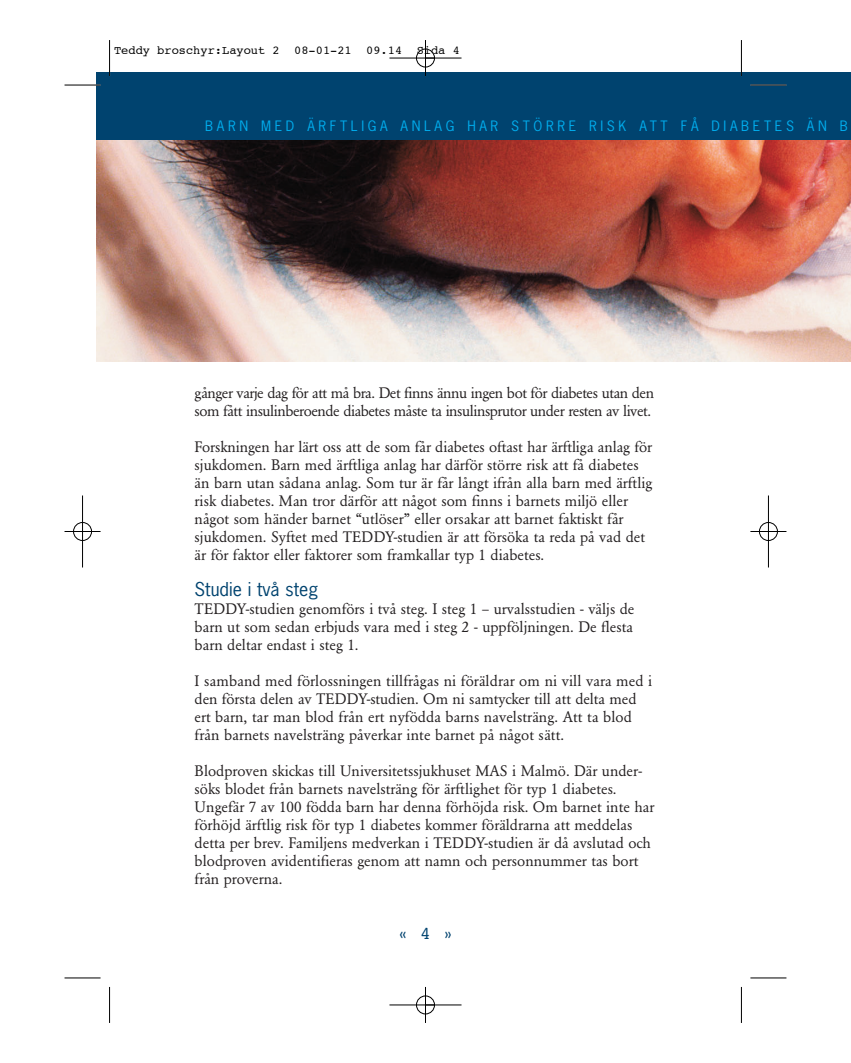
<style>
.page{position:relative;width:851px;height:1063px;background:#fff}
.page>*{position:absolute;margin:0;border:0;box-sizing:border-box;transform-origin:0 0}
.t1{font:18px "News Gothic";color:#00436f}
.t2{font:18px "Courier";color:#00436f}
.t3{font:15px/18px "Garamond BE";color:#231f20}
.t4{font:15px/18px "Garamond BE";letter-spacing:-.03em;color:#231f20}
.t5{font:13.5px "News Gothic";letter-spacing:.27em;color:#00aeef}
.t6{font:12px "Courier";color:#000}
</style>
<div class="page">
<div style="left:97px;top:72px;width:753px;height:289px;background:#00436f"></div>
<img style="left:97px;top:141px;width:753px;height:221px">
<hr style="left:109px;top:40px;width:1px;height:36px;background:#000">
<hr style="left:64px;top:85px;width:36px;height:1px;background:#000">
<hr style="left:741px;top:40px;width:1px;height:36px;background:#000">
<hr style="left:750px;top:85px;width:36px;height:1px;background:#000">
<hr style="left:109px;top:987px;width:1px;height:36px;background:#000">
<hr style="left:64px;top:978px;width:36px;height:1px;background:#000">
<hr style="left:741px;top:987px;width:1px;height:36px;background:#000">
<hr style="left:750px;top:978px;width:36px;height:1px;background:#000">
<div style="left:416px;top:49px;width:19px;height:18px;border:1px solid #fff;border-radius:50%"></div>
<div style="left:416px;top:996px;width:19px;height:18px;border:1px solid #fff;border-radius:50%"></div>
<hr style="left:389px;top:58px;width:72px;height:1px;background:#000">
<hr style="left:389px;top:1005px;width:72px;height:1px;background:#000">
<hr style="left:82px;top:495px;width:1px;height:72px;background:#000">
<hr style="left:768px;top:495px;width:1px;height:72px;background:#000">
<hr style="left:425px;top:40px;width:1px;height:36px;background:#000">
<hr style="left:425px;top:987px;width:1px;height:36px;background:#000">
<hr style="left:64px;top:531px;width:36px;height:1px;background:#000">
<hr style="left:750px;top:531px;width:36px;height:1px;background:#000">
<div style="left:416px;top:49px;width:18px;height:18px;border:1px solid #000;border-radius:50%"></div>
<div style="left:416px;top:996px;width:18px;height:18px;border:1px solid #000;border-radius:50%"></div>
<div style="left:73px;top:522px;width:19px;height:19px;border:1px solid #000;border-radius:50%"></div>
<div style="left:759px;top:522px;width:18px;height:19px;border:1px solid #000;border-radius:50%"></div>
<p class="t6" style="left:114px;top:45px;width:347px">Teddy broschyr:Layout 2 08-01-21 09.14 Sida 4</p>
<p class="t5" style="left:205px;top:120px;width:644px">BARN MED ÄRFTLIGA ANLAG HAR STÖRRE RISK ATT FÅ DIABETES ÄN B</p>
<p class="t4" style="left:195px;top:385px;width:461px">gånger varje dag för att må bra. Det finns ännu ingen bot för diabetes utan den som fått insulinberoende diabetes måste ta insulinsprutor under resten av livet.</p>
<p class="t3" style="left:195px;top:439px;width:459px">Forskningen har lärt oss att de som får diabetes oftast har ärftliga anlag för sjukdomen. Barn med ärftliga anlag har därför större risk att få diabetes än barn utan sådana anlag. Som tur är får långt ifrån alla barn med ärftlig risk diabetes. Man tror därför att något som finns i barnets miljö eller något som händer barnet “utlöser” eller orsakar att barnet faktiskt får sjukdomen. Syftet med TEDDY-studien är att försöka ta reda på vad det är för faktor eller faktorer som framkallar typ 1 diabetes.</p>
<p class="t1" style="left:195px;top:582px;width:125px">Studie i två steg</p>
<p class="t3" style="left:195px;top:601px;width:441px;text-align:justify">TEDDY-studien genomförs i två steg. I steg 1 – urvalsstudien - väljs de barn ut som sedan erbjuds vara med i steg 2 - uppföljningen. De flesta barn deltar endast i steg 1.</p>
<p class="t3" style="left:195px;top:673px;width:459px">I samband med förlossningen tillfrågas ni föräldrar om ni vill vara med i den första delen av TEDDY-studien. Om ni samtycker till att delta med ert barn, tar man blod från ert nyfödda barns navelsträng. Att ta blod från barnets navelsträng påverkar inte barnet på något sätt.</p>
<p class="t3" style="left:195px;top:763px;width:461px">Blodproven skickas till Universitetssjukhuset MAS i Malmö. Där under&shy;söks blodet från barnets navelsträng för ärftlighet för typ 1 diabetes.<br>Ungefär 7 av 100 födda barn har denna förhöjda risk. Om barnet inte har förhöjd ärftlig risk för typ 1 diabetes kommer föräldrarna att meddelas detta per brev. Familjens medverkan i TEDDY-studien är då avslutad och blodproven avidentifieras genom att namn och personnummer tas bort från proverna.</p>
<p class="t2" style="left:397px;top:925px;width:58px">« 4 »</p>
</div>
